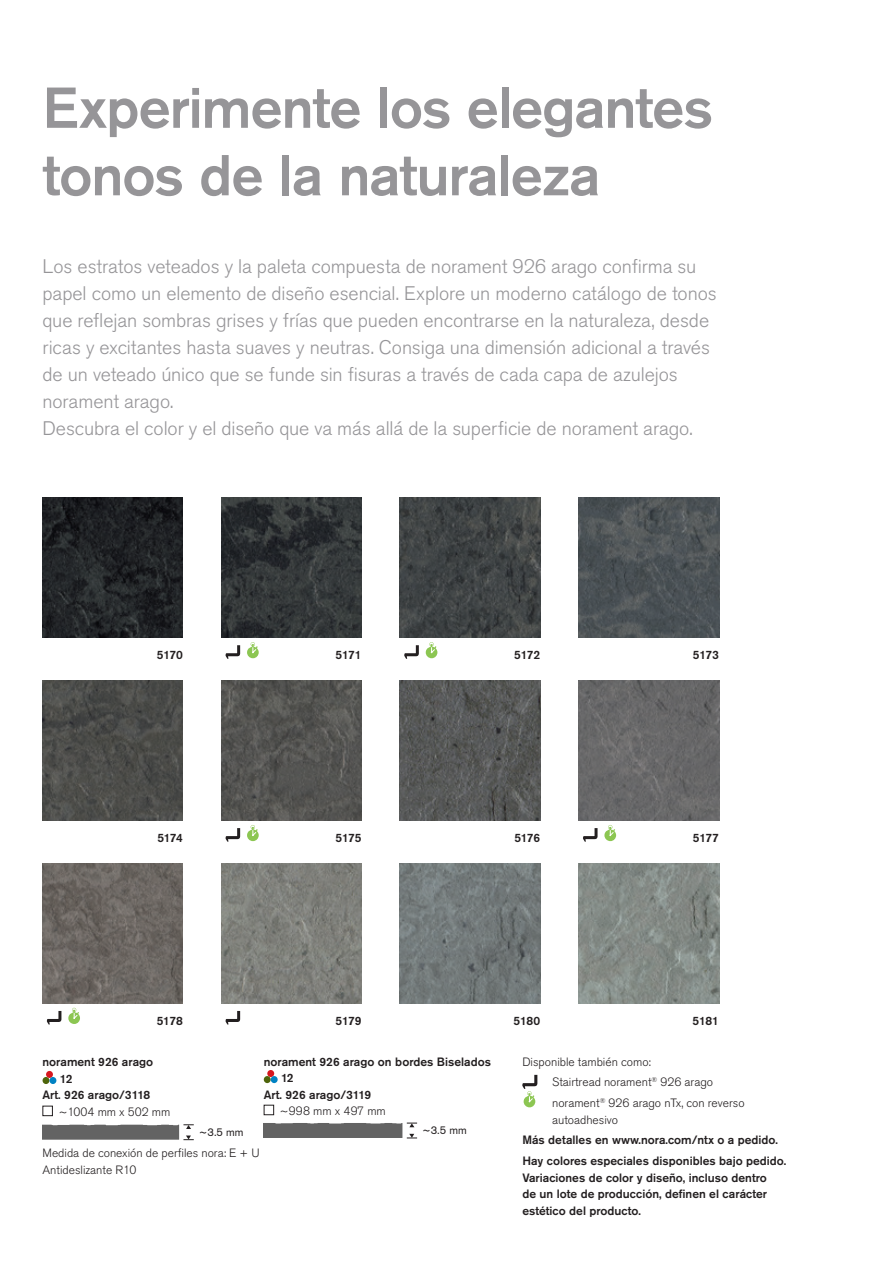
<style>
.page{position:relative;width:885px;height:1263px;background:#fff}
.page>*{position:absolute;margin:0;border:0;box-sizing:border-box;transform-origin:0 0}
.t1{font:500 57px/67.5px "Akzidenz Grotesk Pro";letter-spacing:-.02em;color:#969598}
.t2{font:300 19.5px/27px "Akzidenz Grotesk Pro";letter-spacing:-.005em;color:#969598}
.t3{font:500 12px/16.5px "Akzidenz Grotesk Pro";color:#231f20}
.t4{font:300 12px/20.7px "Akzidenz Grotesk Pro";color:#231f20}
.t5{font:11.25px "Akzidenz Grotesk Pro";color:#231f20}
</style>
<div class="page">
<img style="left:43px;top:497px;width:140px;height:141px">
<img style="left:221px;top:497px;width:140px;height:141px">
<img style="left:400px;top:497px;width:140px;height:141px">
<img style="left:578px;top:497px;width:141px;height:141px">
<img style="left:43px;top:680px;width:140px;height:141px">
<img style="left:221px;top:680px;width:140px;height:141px">
<img style="left:400px;top:680px;width:140px;height:141px">
<img style="left:578px;top:680px;width:141px;height:141px">
<img style="left:43px;top:863px;width:140px;height:140px">
<img style="left:221px;top:863px;width:140px;height:140px">
<img style="left:400px;top:863px;width:140px;height:140px">
<img style="left:578px;top:863px;width:141px;height:140px">
<div style="left:46px;top:1071px;width:7px;height:7px;background:#d7171f;border-radius:50%"></div>
<div style="left:43px;top:1077px;width:6px;height:7px;background:#4e650b;border-radius:50%"></div>
<div style="left:49px;top:1077px;width:7px;height:7px;background:#0082c3;border-radius:50%"></div>
<div style="left:43px;top:1106px;width:10px;height:10px;border:1px solid #231f20"></div>
<div style="left:267px;top:1070px;width:7px;height:7px;background:#d7171f;border-radius:50%"></div>
<div style="left:264px;top:1076px;width:7px;height:7px;background:#4e650b;border-radius:50%"></div>
<div style="left:271px;top:1076px;width:6px;height:7px;background:#0082c3;border-radius:50%"></div>
<div style="left:264px;top:1105px;width:10px;height:10px;border:1px solid #231f20"></div>
<svg style="left:43px;top:1124px;width:151px;height:16px;background:#797979"></svg>
<svg style="left:264px;top:1123px;width:153px;height:16px;background:#797979"></svg>
<svg style="left:247px;top:642px;width:12px;height:16px"></svg>
<svg style="left:247px;top:825px;width:12px;height:16px"></svg>
<svg style="left:604px;top:825px;width:12px;height:16px"></svg>
<svg style="left:68px;top:1008px;width:12px;height:16px"></svg>
<svg style="left:425px;top:642px;width:12px;height:16px"></svg>
<svg style="left:225px;top:645px;width:15px;height:14px"></svg>
<svg style="left:225px;top:828px;width:15px;height:14px"></svg>
<svg style="left:225px;top:1011px;width:15px;height:13px"></svg>
<svg style="left:583px;top:828px;width:14px;height:14px"></svg>
<svg style="left:47px;top:1011px;width:14px;height:13px"></svg>
<svg style="left:404px;top:645px;width:15px;height:14px"></svg>
<svg style="left:522px;top:1075px;width:15px;height:32px"></svg>
<h1 class="t1" style="left:43px;top:73px;width:672px">Experimente los elegantes tonos de la naturaleza</h1>
<p class="t2" style="left:43px;top:253px;width:675px">Los estratos veteados y la paleta compuesta de norament 926 arago confirma su papel como un elemento de diseño esencial. Explore un moderno catálogo de tonos que reflejan sombras grises y frías que pueden encontrarse en la naturaleza, desde ricas y excitantes hasta suaves y neutras. Consiga una dimensión adicional a través de un veteado único que se funde sin fisuras a través de cada capa de azulejos norament arago.<br>Descubra el color y el diseño que va más allá de la superficie de norament arago.</p>
<p class="t3" style="left:157px;top:646px;width:28px">5170</p>
<p class="t3" style="left:335px;top:646px;width:28px">5171</p>
<p class="t3" style="left:514px;top:646px;width:28px">5172</p>
<p class="t3" style="left:693px;top:646px;width:28px">5173</p>
<p class="t3" style="left:157px;top:829px;width:27px">5174</p>
<p class="t3" style="left:335px;top:829px;width:27px">5175</p>
<p class="t3" style="left:514px;top:829px;width:27px">5176</p>
<p class="t3" style="left:692px;top:829px;width:28px">5177</p>
<p class="t3" style="left:157px;top:1012px;width:28px">5178</p>
<p class="t3" style="left:335px;top:1012px;width:28px">5179</p>
<p class="t3" style="left:513px;top:1012px;width:28px">5180</p>
<p class="t3" style="left:692px;top:1012px;width:28px">5181</p>
<p class="t3" style="left:43px;top:1054px;width:112px">norament 926 arago</p>
<p class="t3" style="left:60px;top:1070px;width:14px">12</p>
<p class="t3" style="left:43px;top:1087px;width:109px">Art. 926 arago/3118</p>
<p class="t4" style="left:59px;top:1101px;width:113px">~1004 mm x 502 mm</p>
<p class="t3" style="left:264px;top:1053px;width:228px">norament 926 arago on bordes Biselados</p>
<p class="t3" style="left:281px;top:1069px;width:14px">12</p>
<p class="t3" style="left:264px;top:1086px;width:109px">Art. 926 arago/3119</p>
<p class="t4" style="left:280px;top:1100px;width:107px">~998 mm x 497 mm</p>
<p class="t5" style="left:199px;top:1124px;width:46px">~3.5 mm</p>
<p class="t5" style="left:422px;top:1122px;width:46px">~3.5 mm</p>
<p class="t4" style="left:43px;top:1145px;width:218px;line-height:16.5px">Medida de conexión de perfiles nora: E + U<br>Antideslizante R10</p>
<p class="t4" style="left:552px;top:1051px;width:194px;text-indent:-30px">Disponible también como:<br>Stairtread norament<sup>®</sup> 926 arago norament<sup>®</sup> 926 arago nTx, con reverso</p>
<p class="t4" style="left:552px;top:1109px;width:68px">autoadhesivo</p>
<p class="t3" style="left:522px;top:1129px;width:265px;line-height:20.7px">Más detalles en www.nora.com/ntx o a pedido.<br>Hay colores especiales disponibles bajo pedido.</p>
<p class="t3" style="left:522px;top:1169px;width:246px;text-align:justify">Variaciones de color y diseño, incluso dentro de un lote de producción, definen el carácter estético del producto.</p>
</div>
